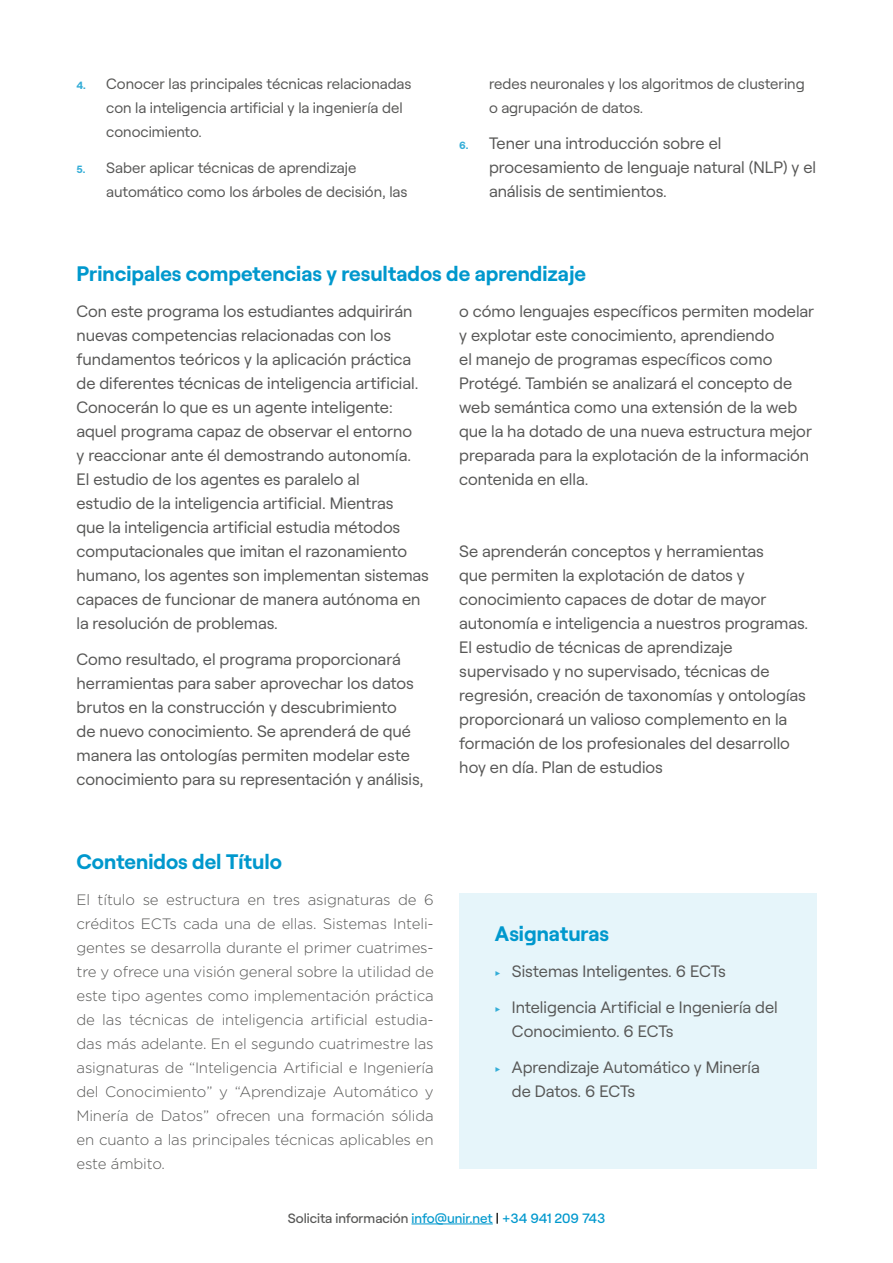
<style>
.page{position:relative;width:893px;height:1263px;background:#fff}
.page>*{position:absolute;margin:0;border:0;box-sizing:border-box;transform-origin:0 0}
.t1{font:700 21px "Roobert";color:#0098cd}
.t2{font:16.5px/24px "Roobert";color:#575756}
.t3{font:300 15px/24px "Gotham";letter-spacing:-.01em;color:#575756;text-align:justify}
.t4{font:15px/24px "Roobert";color:#575756}
.t5{font:500 13.5px "Roobert";color:#0098cd}
.s1{font-weight:700;font-size:10.5px;color:#33add7}
.s2{font-family:"Unit OT";font-size:10.5px;color:#33add7}
.s3{color:#575756}
.s4{color:#000}
</style>
<div class="page">
<div style="left:459px;top:893px;width:357px;height:275px;background:#e6f5fa"></div>
<hr style="left:411px;top:1223px;width:82px;height:1px;background:#0098cd">
<p class="t4" style="left:106px;top:70px;width:307px;text-indent:-30px"><span class="s1">4.</span> Conocer las principales técnicas relacionadas con la inteligencia artificial y la ingeniería del conocimiento.</p>
<p class="t4" style="left:106px;top:154px;width:303px;text-indent:-30px"><span class="s1">5.</span> Saber aplicar técnicas de aprendizaje automático como los árboles de decisión, las</p>
<p class="t4" style="left:489px;top:70px;width:317px">redes neuronales y los algoritmos de clustering o agrupación de datos.</p>
<p class="t2" style="left:489px;top:129px;width:329px;text-indent:-30px"><span class="s1">6.</span> Tener una introducción sobre el procesamiento de lenguaje natural (NLP) y el análisis de sentimientos.</p>
<p class="t1" style="left:77px;top:257px;width:511px">Principales competencias y resultados de aprendizaje</p>
<p class="t2" style="left:77px;top:297px;width:354px">Con este programa los estudiantes adquirirán nuevas competencias relacionadas con los fundamentos teóricos y la aplicación práctica de diferentes técnicas de inteligencia artificial.<br>Conocerán lo que es un agente inteligente: aquel programa capaz de observar el entorno<br>y reaccionar ante él demostrando autonomía.<br>El estudio de los agentes es paralelo al<br>estudio de la inteligencia artificial. Mientras<br>que la inteligencia artificial estudia métodos computacionales que imitan el razonamiento humano, los agentes son implementan sistemas capaces de funcionar de manera autónoma en la resolución de problemas.</p>
<p class="t2" style="left:77px;top:646px;width:348px">Como resultado, el programa proporcionará herramientas para saber aprovechar los datos brutos en la construcción y descubrimiento<br>de nuevo conocimiento. Se aprenderá de qué manera las ontologías permiten modelar este conocimiento para su representación y análisis,</p>
<p class="t2" style="left:459px;top:298px;width:356px">o cómo lenguajes específicos permiten modelar y explotar este conocimiento, aprendiendo<br>el manejo de programas específicos como Protégé. También se analizará el concepto de web semántica como una extensión de la web que la ha dotado de una nueva estructura mejor preparada para la explotación de la información contenida en ella.</p>
<p class="t2" style="left:459px;top:538px;width:350px">Se aprenderán conceptos y herramientas<br>que permiten la explotación de datos y conocimiento capaces de dotar de mayor autonomía e inteligencia a nuestros programas.<br>El estudio de técnicas de aprendizaje supervisado y no supervisado, técnicas de regresión, creación de taxonomías y ontologías proporcionará un valioso complemento en la formación de los profesionales del desarrollo hoy en día. Plan de estudios</p>
<p class="t1" style="left:77px;top:845px;width:207px">Contenidos del Título</p>
<p class="t3" style="left:77px;top:887px;width:359px">El título se estructura en tres asignaturas de 6 créditos ECTs cada una de ellas. Sistemas Inteli&shy;gentes se desarrolla durante el primer cuatrimes&shy;tre y ofrece una visión general sobre la utilidad de este tipo agentes como implementación práctica de las técnicas de inteligencia artificial estudia&shy;das más adelante. En el segundo cuatrimestre las asignaturas de “Inteligencia Artificial e Ingeniería del Conocimiento” y “Aprendizaje Automático y Minería de Datos” ofrecen una formación sólida en cuanto a las principales técnicas aplicables en este ámbito.</p>
<p class="t1" style="left:495px;top:917px;width:116px">Asignaturas</p>
<p class="t2" style="left:495px;top:951px;width:284px;line-height:36px"><span class="s2">‣</span> Sistemas Inteligentes. 6 ECTs<br><span class="s2">‣</span> Inteligencia Artificial e Ingeniería del</p>
<p class="t2" style="left:495px;top:1011px;width:266px;line-height:36px;text-indent:17px">Conocimiento. 6 ECTs<br><span class="s2">‣</span> Aprendizaje Automático y Minería</p>
<p class="t2" style="left:512px;top:1077px;width:125px">de Datos. 6 ECTs</p>
<p class="t5" style="left:288px;top:1207px;width:319px"><span class="s3">Solicita información</span> info@unir.net <span class="s4">|</span> +34 941 209 743</p>
</div>
